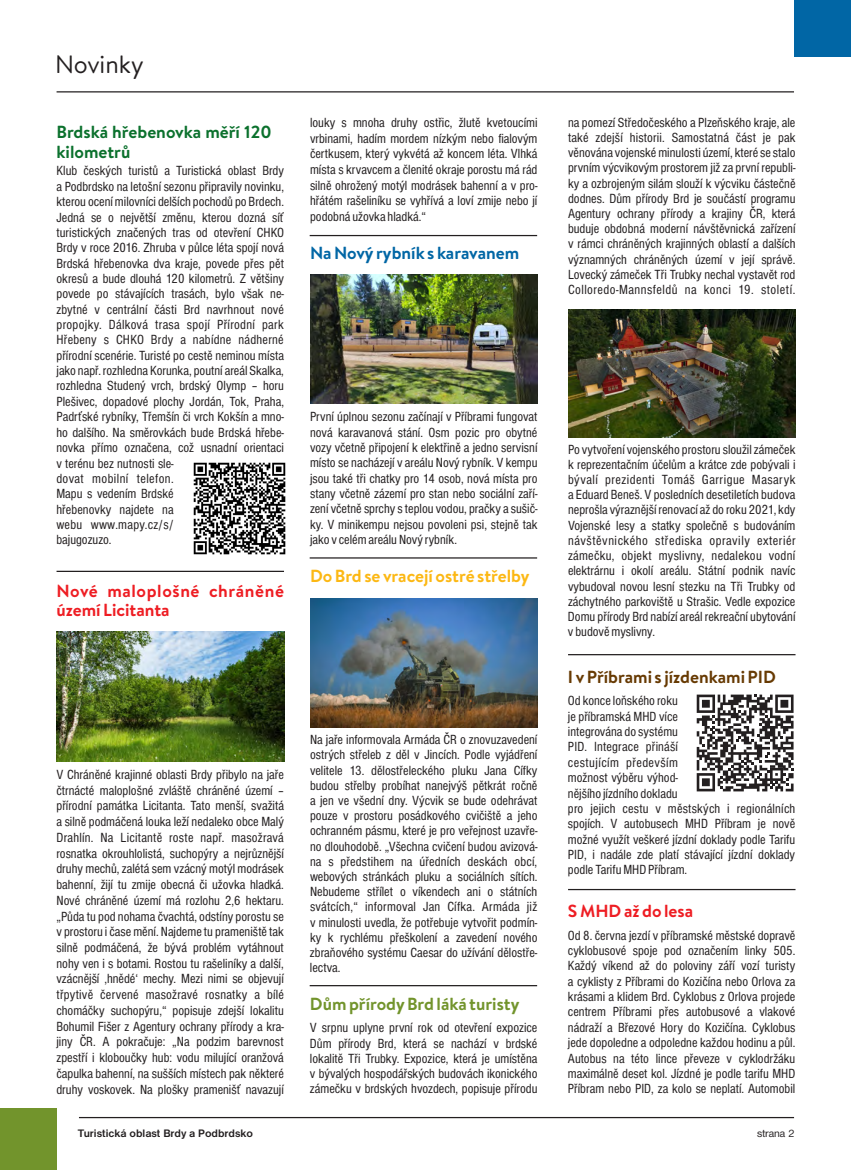
<style>
.page{position:relative;width:851px;height:1170px;background:#fff}
.page>*{position:absolute;margin:0;border:0;box-sizing:border-box;transform-origin:0 0}
.t1{font:25px "Brandon Text";color:#231f20}
.t2{font:700 17.5px/19.5px "Brandon Text";letter-spacing:.03em;color:#ee1d23}
.t3{font:700 17.5px/19.5px "Brandon Text";color:#0b712d}
.t4{font:700 17.5px "Brandon Text";color:#fcb814}
.t5{font:700 17.5px "Brandon Text";color:#72942c}
.t6{font:700 17.5px "Brandon Text";color:#673a03}
.t7{font:700 17.5px "Brandon Text";color:#0166a5}
.t8{font:700 17.5px "Brandon Text";letter-spacing:.01em;color:#ee1d23}
.t9{font:condensed 13.75px/15.4px "Nimbus Sans DOT";color:#231f20;text-align:justify}
.t10{font:700 11.25px "Nimbus Sans DOT";color:#231f20}
.t11{font:11.25px "Nimbus Sans DOT";color:#231f20}
</style>
<div class="page">
<img style="left:56px;top:631px;width:228px;height:130px">
<svg style="left:696px;top:694px;width:97px;height:97px"></svg>
<hr style="left:57px;top:91px;width:736px;height:1px;background:#231f20">
<div style="left:0;top:1108px;width:56px;height:61px;background:#72942c"></div>
<div style="left:793px;top:0;width:57px;height:57px;background:#0166a5"></div>
<hr style="left:79px;top:1116px;width:714px;height:2px;background:#231f20">
<hr style="left:57px;top:570px;width:227px;height:2px;background:#231f20">
<hr style="left:309px;top:235px;width:228px;height:1px;background:#231f20">
<hr style="left:309px;top:984px;width:228px;height:2px;background:#231f20">
<hr style="left:309px;top:557px;width:228px;height:1px;background:#231f20">
<img style="left:568px;top:309px;width:227px;height:128px">
<hr style="left:568px;top:654px;width:227px;height:1px;background:#231f20">
<hr style="left:568px;top:888px;width:227px;height:2px;background:#231f20">
<img style="left:310px;top:598px;width:227px;height:129px">
<img style="left:310px;top:275px;width:227px;height:128px">
<img style="left:193px;top:462px;width:93px;height:93px">
<h1 class="t1" style="left:55px;top:55px;width:90px">Novinky</h1>
<p class="t3" style="left:57px;top:125px;width:217px">Brdská hřebenovka měří 120 kilometrů</p>
<p class="t9" style="left:56px;top:164px;width:229px">Klub českých turistů a Turistická oblast Brdy a Podbrdsko na letošní sezonu připravily novinku, kterou ocení milovníci delších pochodů po Brdech.<br>Jedná se o největší změnu, kterou dozná síť turistických značených tras od otevření CHKO Brdy v roce 2016. Zhruba v půlce léta spojí nová Brdská hřebenovka dva kraje, povede přes pět okresů a bude dlouhá 120 kilometrů. Z většiny povede po stávajících trasách, bylo však ne&shy;zbytné v centrální části Brd navrhnout nové propojky. Dálková trasa spojí Přírodní park Hřebeny s CHKO Brdy a nabídne nádherné přírodní scenérie. Turisté po cestě neminou místa jako např. rozhledna Korunka, poutní areál Skalka, rozhledna Studený vrch, brdský Olymp – horu Plešivec, dopadové plochy Jordán, Tok, Praha, Padrťské rybníky, Třemšín či vrch Kokšín a mno&shy;ho dalšího. Na směrovkách bude Brdská hřebe&shy;novka přímo označena, což usnadní orientaci</p>
<p class="t9" style="left:56px;top:456px;width:119px">v terénu bez nutnosti sle&shy;dovat mobilní telefon.<br>Mapu s vedením Brdské hřebenovky najdete na webu www.mapy.cz/s/ bajugozuzo.</p>
<p class="t2" style="left:56px;top:583px;width:229px">Nové maloplošné chráněné území Licitanta</p>
<p class="t9" style="left:310px;top:115px;width:229px;line-height:15.8px">louky s mnoha druhy ostřic, žlutě kvetoucími vrbinami, hadím mordem nízkým nebo fialovým čertkusem, který vykvétá až koncem léta. Vlhká místa s krvavcem a členité okraje porostu má rád silně ohrožený motýl modrásek bahenní a v pro&shy;hřátém rašeliníku se vyhřívá a loví zmije nebo jí podobná užovka hladká.“</p>
<p class="t7" style="left:310px;top:246px;width:211px">Na Nový rybník s karavanem</p>
<p class="t9" style="left:310px;top:410px;width:229px">První úplnou sezonu začínají v Příbrami fungovat nová karavanová stání. Osm pozic pro obytné vozy včetně připojení k elektřině a jedno servisní místo se nacházejí v areálu Nový rybník. V kempu jsou také tři chatky pro 14 osob, nová místa pro stany včetně zázemí pro stan nebo sociální zaří&shy;zení včetně sprchy s teplou vodou, pračky a sušič&shy;ky. V minikempu nejsou povoleni psi, stejně tak jako v celém areálu Nový rybník.</p>
<p class="t4" style="left:310px;top:569px;width:221px">Do Brd se vracejí ostré střelby</p>
<p class="t9" style="left:56px;top:767px;width:229px;line-height:15.8px">V Chráněné krajinné oblasti Brdy přibylo na jaře čtrnácté maloplošné zvláště chráněné území – přírodní památka Licitanta. Tato menší, svažitá a silně podmáčená louka leží nedaleko obce Malý Drahlín. Na Licitantě roste např. masožravá rosnatka okrouhlolistá, suchopýry a nejrůznější druhy mechů, zalétá sem vzácný motýl modrásek bahenní, žijí tu zmije obecná či užovka hladká.<br>Nové chráněné území má rozlohu 2,6 hektaru. „Půda tu pod nohama čvachtá, odstíny porostu se v prostoru i čase mění. Najdeme tu prameniště tak silně podmáčená, že bývá problém vytáhnout nohy ven i s botami. Rostou tu rašeliníky a další, vzácnější ‚hnědé‘ mechy. Mezi nimi se objevují třpytivě červené masožravé rosnatky a bílé chomáčky suchopýru,“ popisuje zdejší lokalitu Bohumil Fišer z Agentury ochrany přírody a kra&shy;jiny ČR. A pokračuje: „Na podzim barevnost zpestří i kloboučky hub: vodu milující oranžová čapulka bahenní, na sušších místech pak některé druhy voskovek. Na plošky pramenišť navazují</p>
<p class="t9" style="left:310px;top:733px;width:229px">Na jaře informovala Armáda ČR o znovuzavedení ostrých střeleb z děl v Jincích. Podle vyjádření velitele 13. dělostřeleckého pluku Jana Cífky budou střelby probíhat nanejvýš pětkrát ročně a jen ve všední dny. Výcvik se bude odehrávat pouze v prostoru posádkového cvičiště a jeho ochranném pásmu, které je pro veřejnost uzavře&shy;no dlouhodobě. „Všechna cvičení budou avizová&shy;na s předstihem na úředních deskách obcí, webových stránkách pluku a sociálních sítích.<br>Nebudeme střílet o víkendech ani o státních svátcích,“ informoval Jan Cífka. Armáda již v minulosti uvedla, že potřebuje vytvořit podmín&shy;ky k rychlému přeškolení a zavedení nového zbraňového systému Caesar do užívání dělostře&shy;lectva.</p>
<p class="t5" style="left:310px;top:997px;width:211px">Dům přírody Brd láká turisty</p>
<p class="t9" style="left:310px;top:1021px;width:229px">V srpnu uplyne první rok od otevření expozice Dům přírody Brd, která se nachází v brdské lokalitě Tři Trubky. Expozice, která je umístěna v bývalých hospodářských budovách ikonického zámečku v brdských hvozdech, popisuje přírodu</p>
<p class="t9" style="left:568px;top:116px;width:229px">na pomezí Středočeského a Plzeňského kraje, ale také zdejší historii. Samostatná část je pak věnována vojenské minulosti území, které se stalo prvním výcvikovým prostorem již za první republi&shy;ky a ozbrojeným silám slouží k výcviku částečně dodnes. Dům přírody Brd je součástí programu Agentury ochrany přírody a krajiny ČR, která buduje obdobná moderní návštěvnická zařízení v rámci chráněných krajinných oblastí a dalších významných chráněných území v její správě.<br>Lovecký zámeček Tři Trubky nechal vystavět rod Colloredo-Mannsfeldů na konci 19. století.</p>
<p class="t9" style="left:568px;top:442px;width:229px">Po vytvoření vojenského prostoru sloužil zámeček k reprezentačním účelům a krátce zde pobývali i bývalí prezidenti Tomáš Garrigue Masaryk a Eduard Beneš. V posledních desetiletích budova neprošla výraznější renovací až do roku 2021, kdy Vojenské lesy a statky společně s budováním návštěvnického střediska opravily exteriér zámečku, objekt myslivny, nedalekou vodní elektrárnu i okolí areálu. Státní podnik navíc vybudoval novou lesní stezku na Tři Trubky od záchytného parkoviště u Strašic. Vedle expozice Domu přírody Brd nabízí areál rekreační ubytování v budově myslivny.</p>
<p class="t6" style="left:568px;top:670px;width:209px">I v Příbrami s jízdenkami PID</p>
<p class="t9" style="left:568px;top:694px;width:229px;text-align:left">Od konce loňského roku<br>je příbramská MHD více<br>integrována do systému<br>PID. Integrace přináší<br>cestujícím především<br>možnost výběru výhod-<br>nějšího jízdního dokladu<br>pro jejich cestu v městských i regionálních spojích. V autobusech MHD Příbram je nově možné využít veškeré jízdní doklady podle Tarifu<br>PID, i nadále zde platí stávající jízdní doklady podle Tarifu MHD Příbram.</p>
<p class="t8" style="left:568px;top:904px;width:127px">S MHD až do lesa</p>
<p class="t9" style="left:568px;top:928px;width:229px">Od 8. června jezdí v příbramské městské dopravě cyklobusové spoje pod označením linky 505.<br>Každý víkend až do poloviny září vozí turisty a cyklisty z Příbrami do Kozičína nebo Orlova za krásami a klidem Brd. Cyklobus z Orlova projede centrem Příbrami přes autobusové a vlakové nádraží a Březové Hory do Kozičína. Cyklobus jede dopoledne a odpoledne každou hodinu a půl.<br>Autobus na této lince převeze v cyklodržáku maximálně deset kol. Jízdné je podle tarifu MHD Příbram nebo PID, za kolo se neplatí. Automobil</p>
<p class="t10" style="left:78px;top:1129px;width:176px">Turistická oblast Brdy a Podbrdsko</p>
<p class="t11" style="left:757px;top:1129px;width:39px">strana 2</p>
</div>
